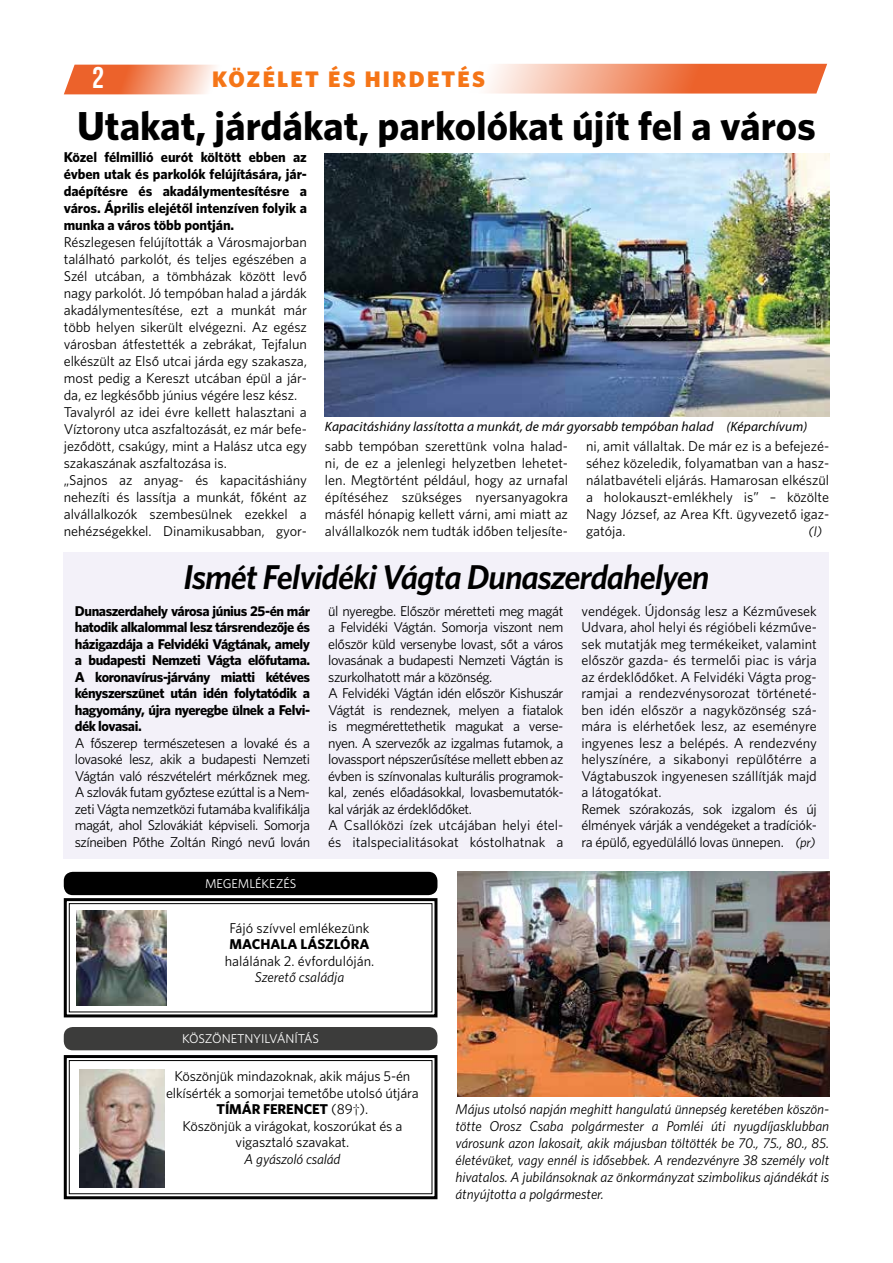
<style>
.page{position:relative;width:893px;height:1263px;background:#fff}
.page>*{position:absolute;margin:0;border:0;box-sizing:border-box;transform-origin:0 0}
.t1{font:40.5px "Whitney CE Bold";color:#000}
.t2{font:italic 34.5px "Whitney CE Semibold";letter-spacing:-.03em;color:#000}
.t3{font:30px "Bebas Neue";color:#fff}
.t4{font:22.5px "Whitney CE Black";letter-spacing:.1em;color:#f57517}
.t5{font:14.25px/17px "Whitney C Ebook";letter-spacing:-.005em;color:#000;text-align:justify}
.t6{font:14.25px/16.5px "Whitney C Ebook";letter-spacing:-.03em;color:#000}
.t7{font:14.25px/16.5px "Whitney CE Bold";letter-spacing:-.01em;color:#000;text-align:justify}
.t8{font:italic 14.25px/17px "Whitney C Ebook";letter-spacing:-.005em;color:#000;text-align:justify}
.t9{font:italic 13.5px "Myriad Pro";letter-spacing:.01em;color:#000}
.t10{font:italic 13.5px "Whitney C Ebook";color:#000}
.t11{font:12.75px "Whitney C Ebook";letter-spacing:-.005em;color:#fff}
.s1{font-style:italic;font-size:13.5px}
.s2{font-family:"Whitney C Ebook"}
</style>
<div class="page">
<svg style="left:64px;top:65px;width:152px;height:29px;background:#f29772"></svg>
<svg style="left:487px;top:64px;width:340px;height:30px;background:#f1946f"></svg>
<svg style="left:63px;top:898px;width:375px;height:120px"></svg>
<div style="left:69px;top:903px;width:363px;height:109px;border:1px solid #000"></div>
<svg style="left:63px;top:1055px;width:375px;height:145px"></svg>
<div style="left:69px;top:1060px;width:363px;height:134px;border:1px solid #000"></div>
<img style="left:79px;top:1070px;width:85px;height:117px">
<div style="left:64px;top:1027px;width:373px;height:23px;background:#3c3c3b;border-radius:9px"></div>
<img style="left:77px;top:911px;width:90px;height:94px">
<img style="left:458px;top:872px;width:371px;height:225px">
<div style="left:64px;top:872px;width:373px;height:23px;background:#000;border-radius:9px"></div>
<img style="left:325px;top:154px;width:504px;height:263px">
<div style="left:64px;top:553px;width:765px;height:306px;background:#f3f1f9"></div>
<h3 class="t3" style="left:92px;top:61px;width:13px">2</h3>
<h3 class="t4" style="left:212px;top:65px;width:275px">KÖZÉLET ÉS HIRDETÉS</h3>
<h1 class="t1" style="left:77px;top:102px;width:740px">Utakat, járdákat, parkolókat újít fel a város</h1>
<p class="t7" style="left:64px;top:148px;width:245px;line-height:17px">Közel félmillió eurót költött ebben az évben utak és parkolók felújítására, jár&shy;daépítésre és akadálymentesítésre a város. Április elejétől intenzíven folyik a munka a város több pontján.</p>
<p class="t5" style="left:64px;top:233px;width:245px;text-align:left">Részlegesen felújították a Városmajorban található parkolót, és teljes egészében a Szél utcában, a tömbházak között levő nagy parkolót. Jó tempóban halad a járdák akadálymentesítése, ezt a munkát már több helyen sikerült elvégezni. Az egész városban átfestették a zebrákat, Tejfalun elkészült az Első utcai járda egy szakasza, most pedig a Kereszt utcában épül a jár&shy;da, ez legkésőbb június végére lesz kész.<br>Tavalyról az idei évre kellett halasztani a Víztorony utca aszfaltozását, ez már befe&shy;jeződött, csakúgy, mint a Halász utca egy szakaszának aszfaltozása is.<br>„Sajnos az anyag- és kapacitáshiány nehezíti és lassítja a munkát, főként az alvállalkozók szembesülnek ezekkel a nehézségekkel. Dinamikusabban, gyor-</p>
<p class="t9" style="left:325px;top:418px;width:484px">Kapacitáshiány lassította a munkát, de már gyorsabb tempóban halad (Képarchívum)</p>
<p class="t5" style="left:325px;top:437px;width:245px">sabb tempóban szerettünk volna halad&shy;ni, de ez a jelenlegi helyzetben lehetet&shy;len. Megtörtént például, hogy az urnafal építéséhez szükséges nyersanyagokra másfél hónapig kellett várni, ami miatt az alvállalkozók nem tudták időben teljesíte-</p>
<p class="t5" style="left:586px;top:437px;width:245px">ni, amit vállaltak. De már ez is a befejezé&shy;séhez közeledik, folyamatban van a hasz&shy;nálatbavételi eljárás. Hamarosan elkészül a holokauszt-emlékhely is” – közölte Nagy József, az Area Kft. ügyvezető igaz&shy;gatója.</p>
<p class="t10" style="left:808px;top:523px;width:15px">(l)</p>
<h2 class="t2" style="left:184px;top:557px;width:527px">Ismét Felvidéki Vágta Dunaszerdahelyen</h2>
<p class="t7" style="left:75px;top:602px;width:237px">Dunaszerdahely városa június 25-én már hatodik alkalommal lesz társrendezője és házigazdája a Felvidéki Vágtának, amely a budapesti Nemzeti Vágta előfutama.<br>A koronavírus-járvány miatti kétéves kényszerszünet után idén folytatódik a hagyomány, újra nyeregbe ülnek a Felvi&shy;dék lovasai.</p>
<p class="t5" style="left:75px;top:734px;width:237px;line-height:16.5px">A főszerep természetesen a lovaké és a lovasoké lesz, akik a budapesti Nemzeti Vágtán való részvételért mérkőznek meg.<br>A szlovák futam győztese ezúttal is a Nem&shy;zeti Vágta nemzetközi futamába kvalifikálja magát, ahol Szlovákiát képviseli. Somorja színeiben Pőthe Zoltán Ringó nevű lován</p>
<p class="t6" style="left:328px;top:602px;width:237px">ül nyeregbe. Először méretteti meg magát a Felvidéki Vágtán. Somorja viszont nem először küld versenybe lovast, sőt a város lovasának a budapesti Nemzeti Vágtán is szurkolhatott már a közönség.<br>A Felvidéki Vágtán idén először Kishuszár Vágtát is rendeznek, melyen a fiatalok is megmérettethetik magukat a verse&shy;nyen. A szervezők az izgalmas futamok, a lovassport népszerűsítése mellett ebben az évben is színvonalas kulturális programok&shy;kal, zenés előadásokkal, lovasbemutatók&shy;kal várják az érdeklődőket.<br>A Csallóközi ízek utcájában helyi étel&shy;és italspecialitásokat kóstolhatnak a</p>
<p class="t5" style="left:581px;top:602px;width:237px;line-height:16.5px;text-align:left">vendégek. Újdonság lesz a Kézművesek Udvara, ahol helyi és régióbeli kézműve&shy;sek mutatják meg termékeiket, valamint először gazda- és termelői piac is várja az érdeklődőket. A Felvidéki Vágta prog&shy;ramjai a rendezvénysorozat történeté&shy;ben idén először a nagyközönség szá&shy;mára is elérhetőek lesz, az eseményre ingyenes lesz a belépés. A rendezvény helyszínére, a sikabonyi repülőtérre a Vágtabuszok ingyenesen szállítják majd a látogatókat.<br>Remek szórakozás, sok izgalom és új élmények várják a vendégeket a tradíciók&shy;ra épülő, egyedülálló lovas ünnepen. <span class="s1">(pr)</span></p>
<p class="t11" style="left:205px;top:876px;width:93px">MEGEMLÉKEZÉS</p>
<p class="t5" style="left:230px;top:919px;width:141px">Fájó szívvel emlékezünk</p>
<p class="t7" style="left:230px;top:935px;width:141px">MACHALA LÁSZLÓRA</p>
<p class="t5" style="left:225px;top:952px;width:151px">halálának 2. évfordulóján.</p>
<p class="t8" style="left:255px;top:968px;width:91px">Szerető családja</p>
<p class="t11" style="left:182px;top:1032px;width:139px">KÖSZÖNETNYILVÁNÍTÁS</p>
<p class="t5" style="left:166px;top:1068px;width:254px;line-height:16.5px;text-align:center">Köszönjük mindazoknak, akik május 5-én elkísérték a somorjai temetőbe utolsó útjára</p>
<p class="t7" style="left:217px;top:1100px;width:153px">TÍMÁR FERENCET <span class="s2">(89†).</span></p>
<p class="t5" style="left:182px;top:1117px;width:221px;line-height:16.5px;text-align:center">Köszönjük a virágokat, koszorúkat és a vigasztaló szavakat.</p>
<p class="t8" style="left:244px;top:1150px;width:98px">A gyászoló család</p>
<p class="t8" style="left:455px;top:1100px;width:375px">Május utolsó napján meghitt hangulatú ünnepség keretében köszön&shy;tötte Orosz Csaba polgármester a Pomléi úti nyugdíjasklubban városunk azon lakosait, akik májusban töltötték be 70., 75., 80., 85. életévüket, vagy ennél is idősebbek. A rendezvényre 38 személy volt hivatalos. A jubilánsoknak az önkormányzat szimbolikus ajándékát is átnyújtotta a polgármester.</p>
</div>
